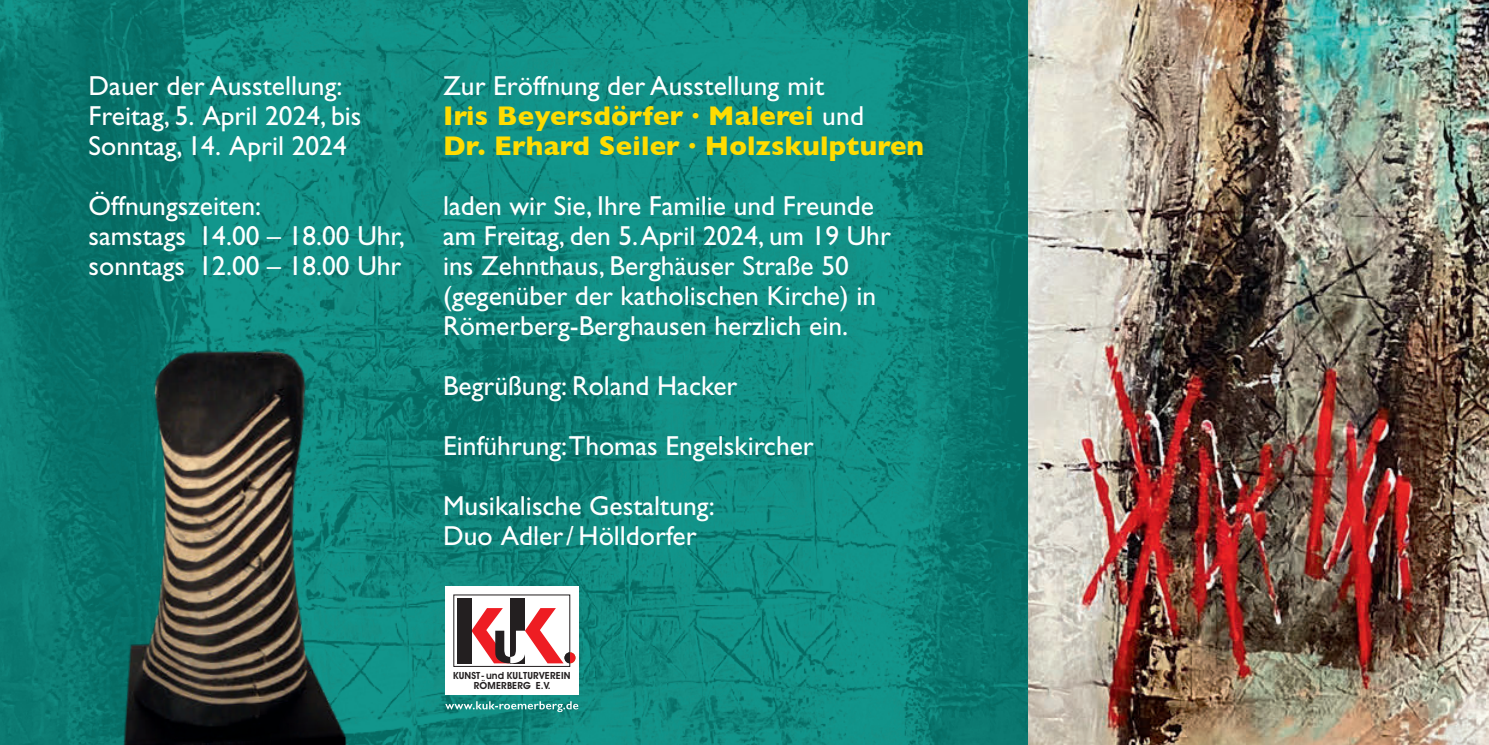
<style>
.page{position:relative;width:1489px;height:745px;background:#fff}
.page>*{position:absolute;margin:0;border:0;box-sizing:border-box;transform-origin:0 0}
.t1{font:27.5px/30px "Gill Sans";color:#fff}
.t2{font:700 27.5px/30px "Gill Sans";letter-spacing:.01em;color:#ffdc01}
.t3{font:600 9.75px/10.5px "Avant Garde IT Cby BT";letter-spacing:.02em;color:#231f20;text-align:center}
.s1{font-weight:400;color:#fff}
</style>
<div class="page">
<img style="left:0;top:0;width:1028px;height:744px">
<img style="left:1028px;top:0;width:460px;height:744px">
<img style="left:33px;top:324px;width:341px;height:420px">
<img style="left:160px;top:735px;width:214px;height:9px">
<div style="left:445px;top:586px;width:133px;height:108px;background:#fff"></div>
<div style="left:456px;top:597px;width:15px;height:66px;background:#231f20"></div>
<div style="left:510px;top:597px;width:15px;height:66px;background:#231f20"></div>
<svg style="left:471px;top:607px;width:104px;height:56px"></svg>
<svg style="left:445px;top:700px;width:133px;height:11px"></svg>
<p class="t1" style="left:89px;top:71px;width:255px">Dauer der Ausstellung:</p>
<p class="t1" style="left:89px;top:101px;width:274px">Freitag, 5. April 2024, bis<br>Sonntag, 14. April 2024</p>
<p class="t1" style="left:89px;top:191px;width:174px">Öffnungszeiten:</p>
<p class="t1" style="left:89px;top:221px;width:317px">samstags 14.00 – 18.00 Uhr, sonntags 12.00 – 18.00 Uhr</p>
<p class="t2" style="left:443px;top:70px;width:482px"><span class="s1">Zur Eröffnung der Ausstellung mit<br></span>Iris Beyersdörfer · Malerei <span class="s1">und<br></span>Dr. Erhard Seiler · Holzskulpturen</p>
<p class="t1" style="left:443px;top:191px;width:449px">laden wir Sie, Ihre Familie und Freunde am Freitag, den 5. April 2024, um 19 Uhr ins Zehnthaus, Berghäuser Straße 50 (gegenüber der katholischen Kirche) in Römerberg-Berghausen herzlich ein.</p>
<p class="t1" style="left:443px;top:371px;width:296px">Begrüßung: Roland Hacker</p>
<p class="t1" style="left:443px;top:431px;width:372px">Einführung:Thomas Engelskircher</p>
<p class="t1" style="left:443px;top:491px;width:273px">Musikalische Gestaltung:<br>Duo Adler/ Hölldorfer</p>
<p class="t3" style="left:453px;top:669px;width:119px">KUNST- und KULTURVEREIN<br>RÖMERBERG E.V.</p>
</div>
